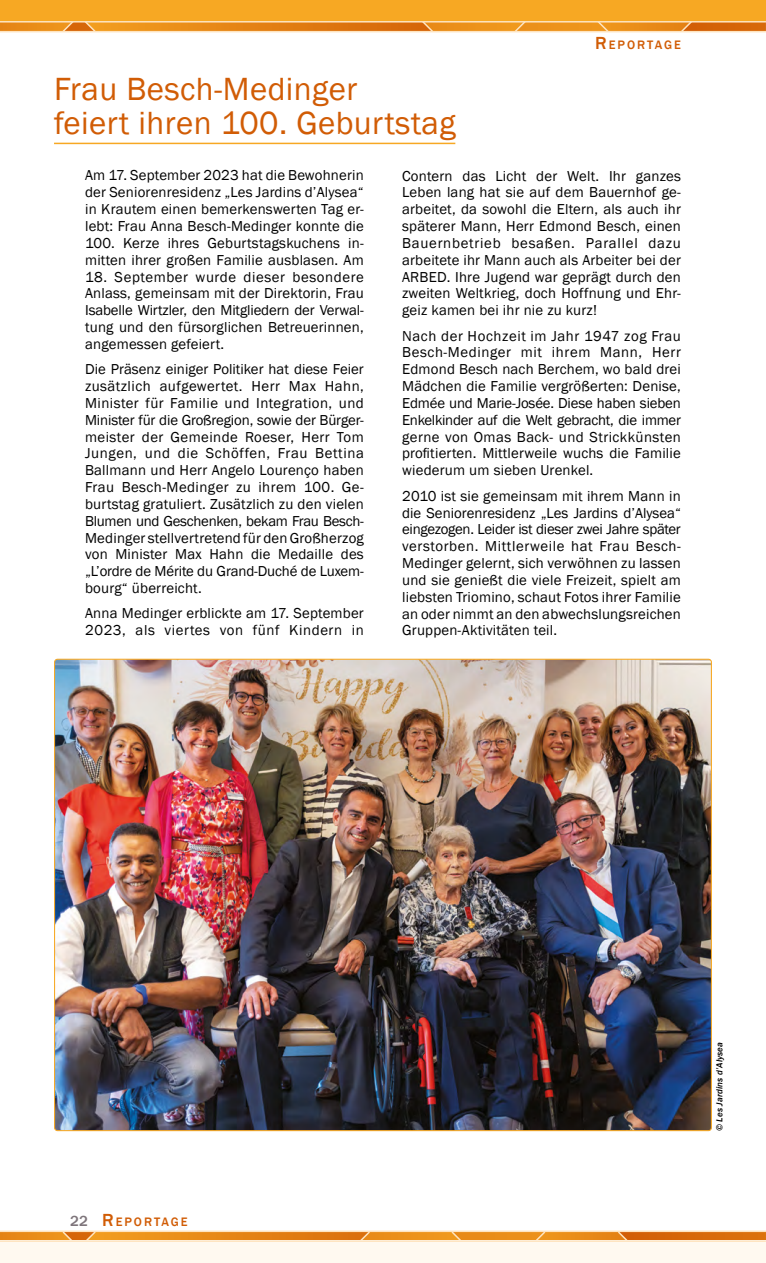
<style>
.page{position:relative;width:766px;height:1263px;background:#fff}
.page>*{position:absolute;margin:0;border:0;box-sizing:border-box;transform-origin:0 0}
.t1{font:33px/34.5px "Franklin Gothic";letter-spacing:.015em;color:#d15c05}
.t2{font:14.85px/16.8px "Franklin Gothic";letter-spacing:.015em;color:#000;text-align:justify}
.t3{font:500 12.6px "Franklin Gothic";letter-spacing:.155em;color:#d15c05}
.t4{font:italic 500 9px "Franklin Gothic";letter-spacing:.015em;color:#000}
.s1{font-size:18px}
.s2{font-size:15px;color:#7e757b}
</style>
<div class="page">
<svg style="left:0;top:23px;width:765px;height:10px;background:#e8912f"></svg>
<svg style="left:0;top:1232px;width:765px;height:8px;background:#e58518"></svg>
<div style="left:0;top:0;width:765px;height:22px;background:#f7a823"></div>
<hr style="left:0;top:21px;width:765px;height:2px;background:#fee4c0">
<hr style="left:0;top:31px;width:765px;height:1px;background:#fee4c0">
<div style="left:0;top:1240px;width:765px;height:23px;background:#fff9f0"></div>
<hr style="left:0;top:1230px;width:765px;height:2px;background:#fee4c0">
<hr style="left:0;top:1240px;width:765px;height:2px;background:#fee4c0">
<hr style="left:54px;top:143px;width:401px;height:1px;background:#f7a823">
<img style="left:56px;top:659px;width:655px;height:470px">
<p class="t3" style="left:595px;top:37px;width:87px"><span class="s1">R</span> EPORTAGE</p>
<h1 class="t1" style="left:54px;top:72px;width:403px">Frau Besch-Medinger<br>feiert ihren 100. Geburtstag</h1>
<p class="t2" style="left:85px;top:167px;width:280px">Am 17. September 2023 hat die Bewohnerin der Seniorenresidenz „Les Jardins d’Alysea“ in Krautem einen bemerkenswerten Tag er&shy;lebt: Frau Anna Besch-Medinger konnte die 100. Kerze ihres Geburtstagskuchens in&shy;mitten ihrer großen Familie ausblasen. Am</p>
<p class="t2" style="left:85px;top:268px;width:280px;text-align:left">18. September wurde dieser besondere Anlass, gemeinsam mit der Direktorin, Frau Isabelle Wirtzler, den Mitgliedern der Verwal-- tung und den fürsorglichen Betreuerinnen, angemessen gefeiert.</p>
<p class="t2" style="left:85px;top:361px;width:280px">Die Präsenz einiger Politiker hat diese Feier zusätzlich aufgewertet. Herr Max Hahn, Minister für Familie und Integration, und Minister für die Großregion, sowie der Bürger&shy;meister der Gemeinde Roeser, Herr Tom Jungen, und die Schöffen, Frau Bettina Ballmann und Herr Angelo Lourenço haben Frau Besch-Medinger zu ihrem 100. Ge&shy;burtstag gratuliert. Zusätzlich zu den vielen Blumen und Geschenken, bekam Frau Besch-Medinger stellvertretend für den Großherzog von Minister Max Hahn die Medaille des „L’ordre de Mérite du Grand-Duché de Luxem&shy;bourg“ überreicht.</p>
<p class="t2" style="left:85px;top:605px;width:280px">Anna Medinger erblickte am 17. September<br>2023, als viertes von fünf Kindern in</p>
<p class="t2" style="left:402px;top:168px;width:280px">Contern das Licht der Welt. Ihr ganzes Leben lang hat sie auf dem Bauernhof ge&shy;arbeitet, da sowohl die Eltern, als auch ihr späterer Mann, Herr Edmond Besch, einen Bauernbetrieb besaßen. Parallel dazu arbeitete ihr Mann auch als Arbeiter bei der ARBED. Ihre Jugend war geprägt durch den zweiten Weltkrieg, doch Hoffnung und Ehr&shy;geiz kamen bei ihr nie zu kurz!</p>
<p class="t2" style="left:402px;top:328px;width:280px">Nach der Hochzeit im Jahr 1947 zog Frau Besch-Medinger mit ihrem Mann, Herr Edmond Besch nach Berchem, wo bald drei Mädchen die Familie vergrößerten: Denise, Edmée und Marie-Josée. Diese haben sieben Enkelkinder auf die Welt gebracht, die immer gerne von Omas Back- und Strickkünsten profitierten. Mittlerweile wuchs die Familie wiederum um sieben Urenkel.</p>
<p class="t2" style="left:402px;top:488px;width:280px">2010 ist sie gemeinsam mit ihrem Mann in die Seniorenresidenz „Les Jardins d’Alysea“ eingezogen. Leider ist dieser zwei Jahre später verstorben. Mittlerweile hat Frau Besch-Medinger gelernt, sich verwöhnen zu lassen und sie genießt die viele Freizeit, spielt am liebsten Triomino, schaut Fotos ihrer Familie an oder nimmt an den abwechslungsreichen Gruppen-Aktivitäten teil.</p>
<p class="t3" style="left:70px;top:1214px;width:119px"><span class="s2">22</span> <span class="s1">R</span> EPORTAGE</p>
<p class="t4" style="left:713px;top:1131px;width:91px;rotate:-90deg">© Les Jardins d’Alysea</p>
</div>
